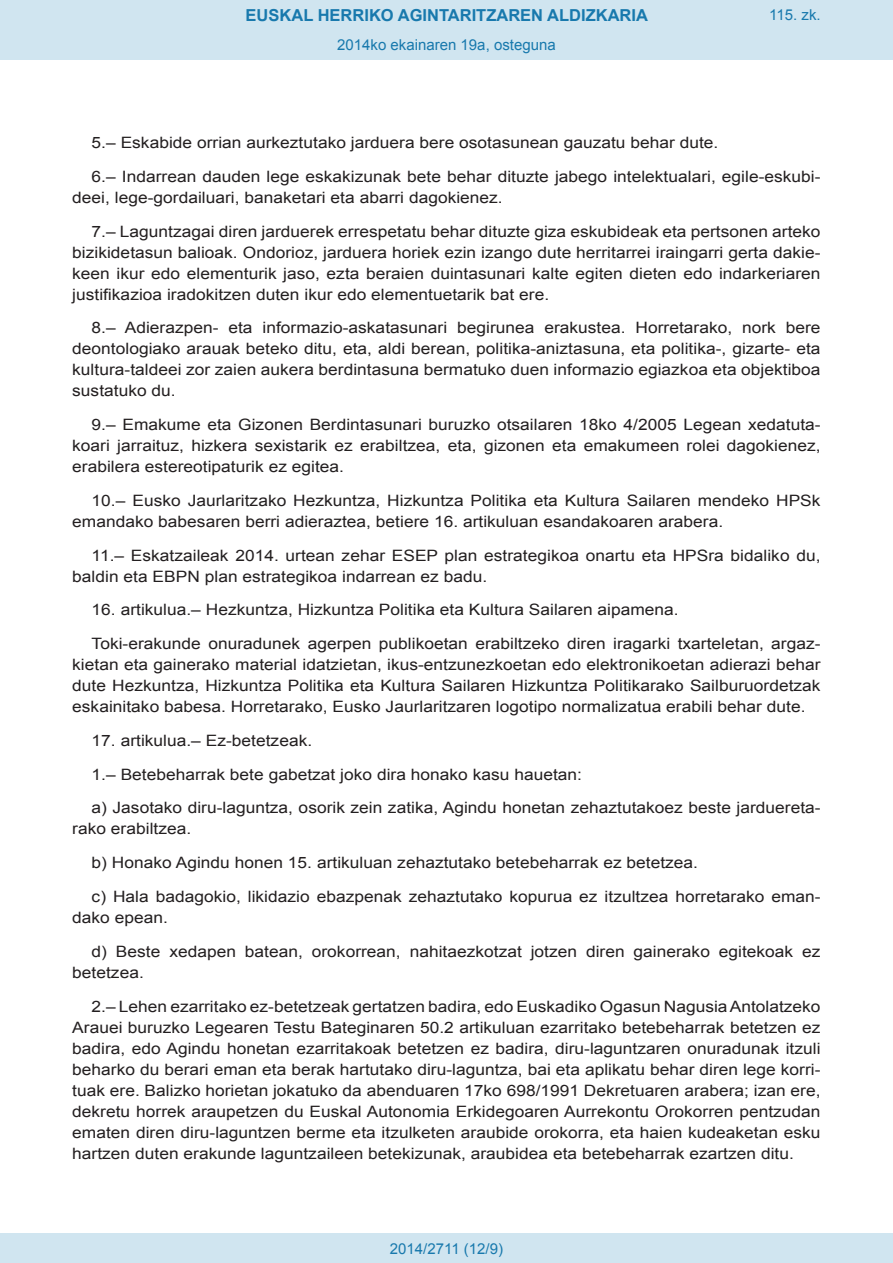
<style>
.page{position:relative;width:893px;height:1263px;background:#fff}
.page>*{position:absolute;margin:0;border:0;box-sizing:border-box;transform-origin:0 0}
.t1{font:700 16.5px "Arial";color:#1879ad}
.BOPVDetalle{font:15.6px/21px "Arial";color:#231f20;scale:1.11 1}
.Paginacion_Centro{font:15px "Arial";color:#1879ad}
</style>
<div class="page">
<div style="left:0;top:0;width:893px;height:60px;background:#d0e5f0"></div>
<div style="left:0;top:1233px;width:893px;height:30px;background:#d0e5f0"></div>
<p class="t1" style="left:246px;top:4px;width:404px">EUSKAL HERRIKO AGINTARITZAREN ALDIZKARIA</p>
<p class="Paginacion_Centro" style="left:337px;top:35px;width:220px">2014ko ekainaren 19a, osteguna</p>
<p class="Paginacion_Centro" style="left:769px;top:5px;width:53px">115. zk.</p>
<p class="BOPVDetalle" style="left:92px;top:132px;width:566px">5.– Eskabide orrian aurkeztutako jarduera bere osotasunean gauzatu behar dute.</p>
<p class="BOPVDetalle" style="left:72px;top:166px;width:676px;text-indent:19px">6.– Indarrean dauden lege eskakizunak bete behar dituzte jabego intelektualari, egile-eskubi&shy;deei, lege-gordailuari, banaketari eta abarri dagokienez.</p>
<p class="BOPVDetalle" style="left:72px;top:221px;width:676px;text-align:justify;text-indent:19px">7.– Laguntzagai diren jarduerek errespetatu behar dituzte giza eskubideak eta pertsonen arteko bizikidetasun balioak. Ondorioz, jarduera horiek ezin izango dute herritarrei iraingarri gerta dakie&shy;keen ikur edo elementurik jaso, ezta beraien duintasunari kalte egiten dieten edo indarkeriaren justifikazioa iradokitzen duten ikur edo elementuetarik bat ere.</p>
<p class="BOPVDetalle" style="left:72px;top:318px;width:676px;text-align:justify;text-indent:19px">8.– Adierazpen- eta informazio-askatasunari begirunea erakustea. Horretarako, nork bere deontologiako arauak beteko ditu, eta, aldi berean, politika-aniztasuna, eta politika-, gizarte- eta kultura-taldeei zor zaien aukera berdintasuna bermatuko duen informazio egiazkoa eta objektiboa sustatuko du.</p>
<p class="BOPVDetalle" style="left:72px;top:414px;width:676px;text-align:justify;text-indent:19px">9.– Emakume eta Gizonen Berdintasunari buruzko otsailaren 18ko 4/2005 Legean xedatuta&shy;koari jarraituz, hizkera sexistarik ez erabiltzea, eta, gizonen eta emakumeen rolei dagokienez, erabilera estereotipaturik ez egitea.</p>
<p class="BOPVDetalle" style="left:72px;top:490px;width:676px;text-indent:19px">10.– Eusko Jaurlaritzako Hezkuntza, Hizkuntza Politika eta Kultura Sailaren mendeko HPSk emandako babesaren berri adieraztea, betiere 16. artikuluan esandakoaren arabera.</p>
<p class="BOPVDetalle" style="left:72px;top:545px;width:676px;text-indent:19px">11.– Eskatzaileak 2014. urtean zehar ESEP plan estrategikoa onartu eta HPSra bidaliko du, baldin eta EBPN plan estrategikoa indarrean ez badu.</p>
<p class="BOPVDetalle" style="left:92px;top:600px;width:530px">16. artikulua.– Hezkuntza, Hizkuntza Politika eta Kultura Sailaren aipamena.</p>
<p class="BOPVDetalle" style="left:72px;top:633px;width:676px;text-align:justify;text-indent:19px">Toki-erakunde onuradunek agerpen publikoetan erabiltzeko diren iragarki txarteletan, argaz&shy;kietan eta gainerako material idatzietan, ikus-entzunezkoetan edo elektronikoetan adierazi behar dute Hezkuntza, Hizkuntza Politika eta Kultura Sailaren Hizkuntza Politikarako Sailburuordetzak eskainitako babesa. Horretarako, Eusko Jaurlaritzaren logotipo normalizatua erabili behar dute.</p>
<p class="BOPVDetalle" style="left:92px;top:730px;width:200px">17. artikulua.– Ez-betetzeak.</p>
<p class="BOPVDetalle" style="left:92px;top:764px;width:443px">1.– Betebeharrak bete gabetzat joko dira honako kasu hauetan:</p>
<p class="BOPVDetalle" style="left:72px;top:798px;width:676px;text-indent:19px">a) Jasotako diru-laguntza, osorik zein zatika, Agindu honetan zehaztutakoez beste jarduereta&shy;rako erabiltzea.</p>
<p class="BOPVDetalle" style="left:92px;top:852px;width:548px">b) Honako Agindu honen 15. artikuluan zehaztutako betebeharrak ez betetzea.</p>
<p class="BOPVDetalle" style="left:72px;top:886px;width:676px;text-indent:19px">c) Hala badagokio, likidazio ebazpenak zehaztutako kopurua ez itzultzea horretarako eman&shy;dako epean.</p>
<p class="BOPVDetalle" style="left:72px;top:941px;width:676px;text-indent:19px">d) Beste xedapen batean, orokorrean, nahitaezkotzat jotzen diren gainerako egitekoak ez betetzea.</p>
<p class="BOPVDetalle" style="left:72px;top:996px;width:676px;text-align:justify;text-indent:19px">2.– Lehen ezarritako ez-betetzeak gertatzen badira, edo Euskadiko Ogasun Nagusia Antolatzeko Arauei buruzko Legearen Testu Bateginaren 50.2 artikuluan ezarritako betebeharrak betetzen ez badira, edo Agindu honetan ezarritakoak betetzen ez badira, diru-laguntzaren onuradunak itzuli beharko du berari eman eta berak hartutako diru-laguntza, bai eta aplikatu behar diren lege korri&shy;tuak ere. Balizko horietan jokatuko da abenduaren 17ko 698/1991 Dekretuaren arabera; izan ere, dekretu horrek araupetzen du Euskal Autonomia Erkidegoaren Aurrekontu Orokorren pentzudan ematen diren diru-laguntzen berme eta itzulketen araubide orokorra, eta haien kudeaketan esku hartzen duten erakunde laguntzaileen betekizunak, araubidea eta betebeharrak ezartzen ditu.</p>
<p class="Paginacion_Centro" style="left:390px;top:1238px;width:115px">2014/2711 (12/9)</p>
</div>
